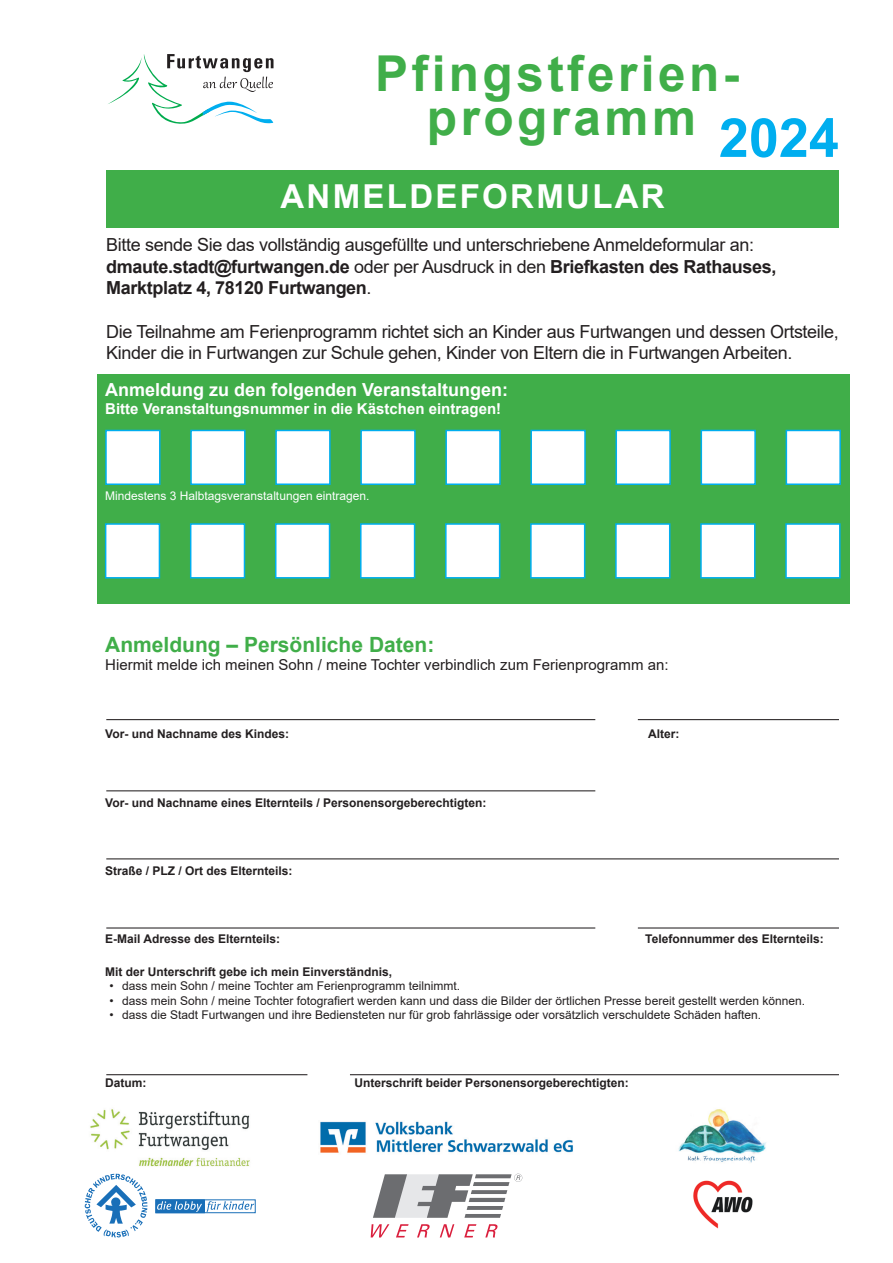
<style>
.page{position:relative;width:893px;height:1263px;background:#fff}
.page>*{position:absolute;margin:0;border:0;box-sizing:border-box;transform-origin:0 0}
.t1{font:700 54px "Arial";color:#00aeef}
.t2{font:700 49.5px/44.4px "Arial";letter-spacing:.07em;color:#40ae49;text-align:center}
.t3{font:700 33px "Arial";letter-spacing:.07em;color:#fff}
.t4{font:700 21px "Arial";color:#40ae49}
.t5{font:18px/21.6px "Arial";letter-spacing:-.02em;color:#231f20}
.t6{font:700 18px "Arial";color:#fff}
.t7{font:15px "Arial";color:#231f20}
.t8{font:700 15px "Arial";color:#fff}
.t9{font:700 12px "Arial";color:#231f20}
.t10{font:12px "Arial";color:#231f20}
.t11{font:12px "Arial";color:#fff}
.s1{font-weight:700}
</style>
<div class="page">
<div style="left:106px;top:170px;width:733px;height:58px;background:#40ae49"></div>
<svg style="left:108px;top:54px;width:165px;height:70px"></svg>
<div style="left:97px;top:374px;width:753px;height:230px;background:#40ae49"></div>
<hr style="left:106px;top:719px;width:489px;height:1px;background:#231f20">
<div style="left:105px;top:430px;width:56px;height:55px;background:#fff;border:2px solid #00aeef"></div>
<div style="left:190px;top:430px;width:56px;height:55px;background:#fff;border:2px solid #00aeef"></div>
<div style="left:275px;top:430px;width:56px;height:55px;background:#fff;border:2px solid #00aeef"></div>
<div style="left:360px;top:430px;width:56px;height:55px;background:#fff;border:2px solid #00aeef"></div>
<div style="left:445px;top:430px;width:56px;height:55px;background:#fff;border:2px solid #00aeef"></div>
<div style="left:530px;top:430px;width:56px;height:55px;background:#fff;border:2px solid #00aeef"></div>
<div style="left:615px;top:430px;width:56px;height:55px;background:#fff;border:2px solid #00aeef"></div>
<div style="left:701px;top:430px;width:55px;height:55px;background:#fff;border:2px solid #00aeef"></div>
<div style="left:786px;top:430px;width:55px;height:55px;background:#fff;border:2px solid #00aeef"></div>
<div style="left:105px;top:523px;width:55px;height:55px;background:#fff;border:2px solid #00aeef"></div>
<div style="left:190px;top:523px;width:55px;height:55px;background:#fff;border:2px solid #00aeef"></div>
<div style="left:275px;top:523px;width:55px;height:55px;background:#fff;border:2px solid #00aeef"></div>
<div style="left:360px;top:523px;width:55px;height:55px;background:#fff;border:2px solid #00aeef"></div>
<div style="left:445px;top:523px;width:55px;height:55px;background:#fff;border:2px solid #00aeef"></div>
<div style="left:530px;top:523px;width:55px;height:55px;background:#fff;border:2px solid #00aeef"></div>
<div style="left:615px;top:523px;width:55px;height:55px;background:#fff;border:2px solid #00aeef"></div>
<div style="left:700px;top:523px;width:55px;height:55px;background:#fff;border:2px solid #00aeef"></div>
<div style="left:785px;top:523px;width:55px;height:55px;background:#fff;border:2px solid #00aeef"></div>
<hr style="left:106px;top:790px;width:489px;height:1px;background:#231f20">
<hr style="left:106px;top:858px;width:733px;height:1px;background:#231f20">
<hr style="left:106px;top:927px;width:489px;height:1px;background:#231f20">
<hr style="left:638px;top:719px;width:201px;height:1px;background:#231f20">
<hr style="left:638px;top:927px;width:201px;height:1px;background:#231f20">
<hr style="left:106px;top:1074px;width:201px;height:1px;background:#231f20">
<hr style="left:350px;top:1074px;width:489px;height:1px;background:#231f20">
<img style="left:90px;top:1109px;width:160px;height:58px">
<div style="left:156px;top:1199px;width:99px;height:14px;border:1px solid #196fb8"></div>
<div style="left:156px;top:1199px;width:49px;height:14px;border:1px solid #196fb8"></div>
<svg style="left:157px;top:1201px;width:97px;height:11px"></svg>
<svg style="left:85px;top:1174px;width:63px;height:63px"></svg>
<img style="left:320px;top:1121px;width:253px;height:32px">
<svg style="left:373px;top:1174px;width:149px;height:44px"></svg>
<svg style="left:371px;top:1224px;width:126px;height:13px"></svg>
<img style="left:678px;top:1109px;width:88px;height:54px">
<img style="left:693px;top:1180px;width:60px;height:49px">
<h2 class="t2" style="left:375px;top:52px;width:366px">Pfingstferien&shy;programm</h2>
<h3 class="t3" style="left:280px;top:173px;width:386px">ANMELDEFORMULAR</h3>
<h1 class="t1" style="left:719px;top:100px;width:122px">2024</h1>
<p class="t5" style="left:106px;top:234px;width:672px">Bitte sende Sie das vollständig ausgefüllte und unterschriebene Anmeldeformular an: <span class="s1">dmaute.stadt@furtwangen.de</span> oder per Ausdruck in den <span class="s1">Briefkasten des Rathauses,<br>Marktplatz 4, 78120 Furtwangen</span>.</p>
<p class="t5" style="left:106px;top:320px;width:734px">Die Teilnahme am Ferienprogramm richtet sich an Kinder aus Furtwangen und dessen Ortsteile,<br>Kinder die in Furtwangen zur Schule gehen, Kinder von Eltern die in Furtwangen Arbeiten.</p>
<p class="t6" style="left:105px;top:377px;width:405px">Anmeldung zu den folgenden Veranstaltungen:</p>
<p class="t8" style="left:105px;top:398px;width:397px">Bitte Veranstaltungsnummer in die Kästchen eintragen!</p>
<p class="t11" style="left:105px;top:488px;width:266px">Mindestens 3 Halbtagsveranstaltungen eintragen.</p>
<p class="t4" style="left:105px;top:629px;width:331px">Anmeldung – Persönliche Daten:</p>
<p class="t7" style="left:105px;top:654px;width:565px">Hiermit melde ich meinen Sohn / meine Tochter verbindlich zum Ferienprogramm an:</p>
<p class="t9" style="left:105px;top:725px;width:185px">Vor- und Nachname des Kindes:</p>
<p class="t9" style="left:648px;top:725px;width:33px">Alter:</p>
<p class="t9" style="left:105px;top:794px;width:383px">Vor- und Nachname eines Elternteils / Personensorgeberechtigten:</p>
<p class="t9" style="left:105px;top:862px;width:189px">Straße / PLZ / Ort des Elternteils:</p>
<p class="t9" style="left:105px;top:931px;width:176px">E-Mail Adresse des Elternteils:</p>
<p class="t9" style="left:645px;top:931px;width:180px">Telefonnummer des Elternteils:</p>
<p class="t9" style="left:105px;top:963px;width:288px">Mit der Unterschrift gebe ich mein Einverständnis,</p>
<p class="t10" style="left:109px;top:978px;width:352px">• dass mein Sohn / meine Tochter am Ferienprogramm teilnimmt.</p>
<p class="t10" style="left:109px;top:992px;width:697px">• dass mein Sohn / meine Tochter fotografiert werden kann und dass die Bilder der örtlichen Presse bereit gestellt werden können.</p>
<p class="t10" style="left:109px;top:1006px;width:653px">• dass die Stadt Furtwangen und ihre Bediensteten nur für grob fahrlässige oder vorsätzlich verschuldete Schäden haften.</p>
<p class="t9" style="left:105px;top:1075px;width:43px">Datum:</p>
<p class="t9" style="left:355px;top:1075px;width:276px">Unterschrift beider Personensorgeberechtigten:</p>
</div>
